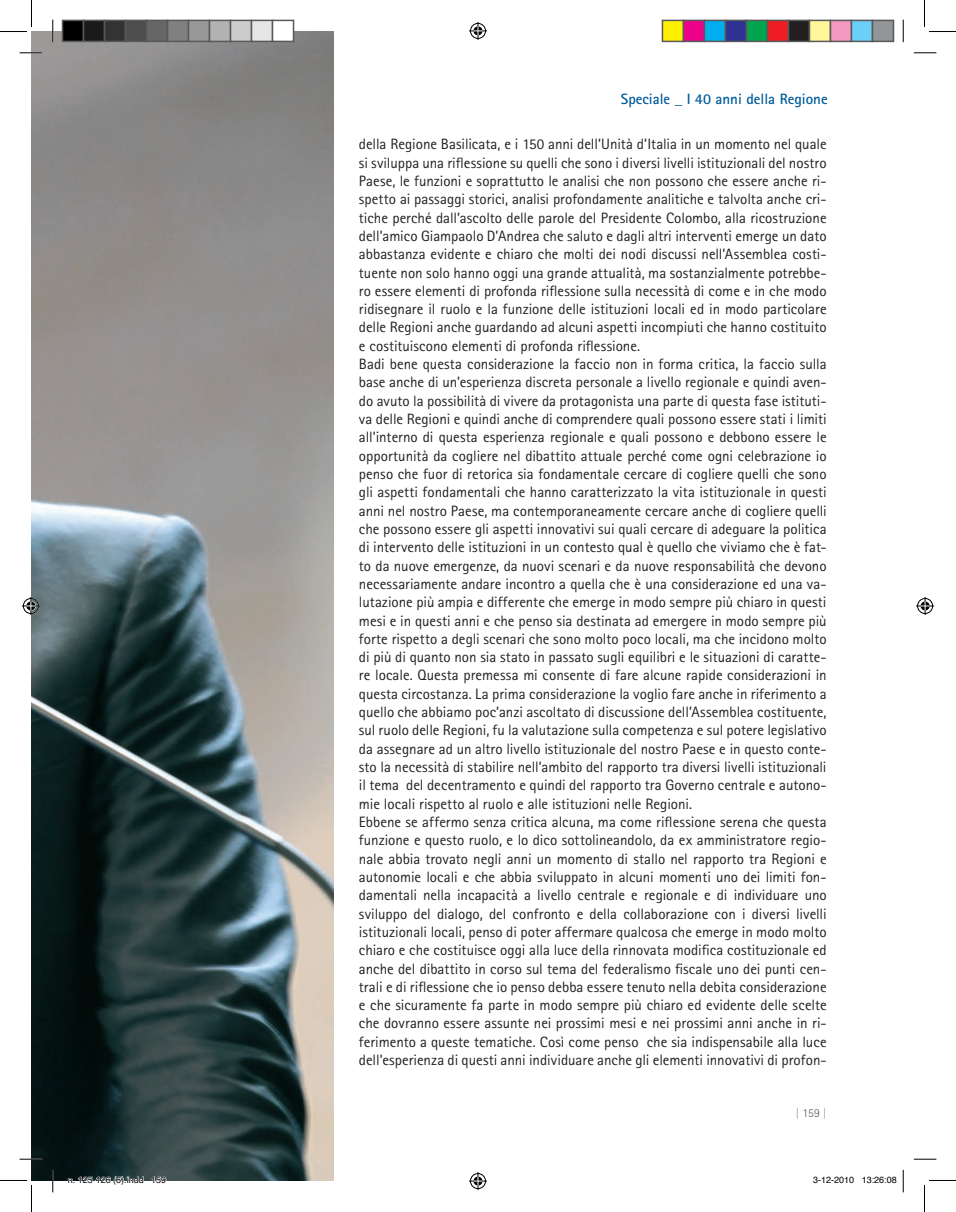
<style>
.page{position:relative;width:956px;height:1212px;background:#fff}
.page>*{position:absolute;margin:0;border:0;box-sizing:border-box;transform-origin:0 0}
.t1{font:15px/18.3px "Rotis Sans Serif";color:#231f20}
.t2{font:700 15px "Rotis Sans Serif";color:#005d9c}
.t3{font:300 12px "Rotis Sans Serif";color:#57585a}
.t4{font:9px "Helvetica";color:#000}
.s1{color:#8a8c8f}
</style>
<div class="page">
<img style="left:32px;top:32px;width:301px;height:1148px">
<svg style="left:20px;top:52px;width:22px;height:2px"></svg>
<svg style="left:914px;top:52px;width:22px;height:2px"></svg>
<svg style="left:20px;top:1158px;width:22px;height:1px"></svg>
<svg style="left:914px;top:1158px;width:22px;height:1px"></svg>
<svg style="left:52px;top:20px;width:2px;height:22px"></svg>
<svg style="left:52px;top:1169px;width:2px;height:22px"></svg>
<svg style="left:903px;top:20px;width:1px;height:22px"></svg>
<svg style="left:903px;top:1169px;width:1px;height:22px"></svg>
<svg style="left:0;top:0;width:32px;height:32px"></svg>
<svg style="left:0;top:1179px;width:32px;height:32px"></svg>
<svg style="left:924px;top:0;width:32px;height:32px"></svg>
<svg style="left:924px;top:1180px;width:32px;height:31px"></svg>
<svg style="left:469px;top:22px;width:18px;height:18px"></svg>
<svg style="left:469px;top:1172px;width:18px;height:17px"></svg>
<svg style="left:22px;top:597px;width:18px;height:18px"></svg>
<svg style="left:916px;top:597px;width:18px;height:18px"></svg>
<div style="left:63px;top:20px;width:21px;height:21px;background:#000"></div>
<div style="left:62px;top:20px;width:22px;height:22px;border:2px solid #595959"></div>
<div style="left:84px;top:20px;width:21px;height:21px;background:#1a1a1a"></div>
<div style="left:83px;top:20px;width:22px;height:22px;border:2px solid #595959"></div>
<div style="left:105px;top:20px;width:21px;height:21px;background:#333"></div>
<div style="left:104px;top:20px;width:22px;height:22px;border:2px solid #595959"></div>
<div style="left:126px;top:20px;width:21px;height:21px;background:#4d4d4d"></div>
<div style="left:125px;top:20px;width:22px;height:22px;border:2px solid #595959"></div>
<div style="left:147px;top:20px;width:21px;height:21px;background:#666"></div>
<div style="left:146px;top:20px;width:22px;height:22px;border:2px solid #595959"></div>
<div style="left:168px;top:20px;width:21px;height:21px;background:#808080"></div>
<div style="left:167px;top:20px;width:22px;height:22px;border:2px solid #595959"></div>
<div style="left:189px;top:20px;width:21px;height:21px;background:#999"></div>
<div style="left:188px;top:20px;width:22px;height:22px;border:2px solid #595959"></div>
<div style="left:210px;top:20px;width:21px;height:21px;background:#b3b3b3"></div>
<div style="left:209px;top:20px;width:22px;height:22px;border:2px solid #595959"></div>
<div style="left:231px;top:20px;width:21px;height:21px;background:#ccc"></div>
<div style="left:230px;top:20px;width:22px;height:22px;border:2px solid #595959"></div>
<div style="left:252px;top:20px;width:21px;height:21px;background:#e6e6e6"></div>
<div style="left:251px;top:20px;width:22px;height:22px;border:2px solid #595959"></div>
<div style="left:273px;top:20px;width:21px;height:21px;background:#fff"></div>
<div style="left:272px;top:20px;width:22px;height:22px;border:2px solid #595959"></div>
<div style="left:662px;top:20px;width:21px;height:21px;background:#fff101"></div>
<div style="left:662px;top:20px;width:22px;height:22px;border:2px solid #595959"></div>
<div style="left:683px;top:20px;width:21px;height:21px;background:#ed028c"></div>
<div style="left:683px;top:20px;width:22px;height:22px;border:2px solid #595959"></div>
<div style="left:704px;top:20px;width:21px;height:21px;background:#00aeef"></div>
<div style="left:704px;top:20px;width:22px;height:22px;border:2px solid #595959"></div>
<div style="left:725px;top:20px;width:21px;height:21px;background:#2e3092"></div>
<div style="left:725px;top:20px;width:22px;height:22px;border:2px solid #595959"></div>
<div style="left:746px;top:20px;width:21px;height:21px;background:#00a54f"></div>
<div style="left:746px;top:20px;width:22px;height:22px;border:2px solid #595959"></div>
<div style="left:767px;top:20px;width:21px;height:21px;background:#ee1d23"></div>
<div style="left:767px;top:20px;width:22px;height:22px;border:2px solid #595959"></div>
<div style="left:788px;top:20px;width:21px;height:21px;background:#231f20"></div>
<div style="left:788px;top:20px;width:22px;height:22px;border:2px solid #595959"></div>
<div style="left:809px;top:20px;width:21px;height:21px;background:#fff79a"></div>
<div style="left:809px;top:20px;width:22px;height:22px;border:2px solid #595959"></div>
<div style="left:830px;top:20px;width:21px;height:21px;background:#f499c2"></div>
<div style="left:830px;top:20px;width:22px;height:22px;border:2px solid #595959"></div>
<div style="left:851px;top:20px;width:21px;height:21px;background:#6bcff6"></div>
<div style="left:851px;top:20px;width:22px;height:22px;border:2px solid #595959"></div>
<div style="left:872px;top:20px;width:21px;height:21px;background:#939598"></div>
<div style="left:872px;top:20px;width:22px;height:22px;border:2px solid #595959"></div>
<svg style="left:68px;top:1175px;width:76px;height:6px"></svg>
<svg style="left:152px;top:1175px;width:15px;height:6px"></svg>
<p class="t2" style="left:621px;top:89px;width:208px">Speciale _ I 40 anni della Regione</p>
<p class="t1" style="left:359px;top:135px;width:469px">della Regione Basilicata, e i 150 anni dell’Unità d’Italia in un momento nel quale si sviluppa una riflessione su quelli che sono i diversi livelli istituzionali del nostro Paese, le funzioni e soprattutto le analisi che non possono che essere anche ri&shy;spetto ai passaggi storici, analisi profondamente analitiche e talvolta anche cri&shy;tiche perché dall’ascolto delle parole del Presidente Colombo, alla ricostruzione dell’amico Giampaolo D’Andrea che saluto e dagli altri interventi emerge un dato abbastanza evidente e chiaro che molti dei nodi discussi nell’Assemblea costi&shy;tuente non solo hanno oggi una grande attualità, ma sostanzialmente potrebbe&shy;ro essere elementi di profonda riflessione sulla necessità di come e in che modo ridisegnare il ruolo e la funzione delle istituzioni locali ed in modo particolare delle Regioni anche guardando ad alcuni aspetti incompiuti che hanno costituito e costituiscono elementi di profonda riflessione.<br>Badi bene questa considerazione la faccio non in forma critica, la faccio sulla base anche di un’esperienza discreta personale a livello regionale e quindi aven&shy;do avuto la possibilità di vivere da protagonista una parte di questa fase istituti&shy;va delle Regioni e quindi anche di comprendere quali possono essere stati i limiti all’interno di questa esperienza regionale e quali possono e debbono essere le opportunità da cogliere nel dibattito attuale perché come ogni celebrazione io penso che fuor di retorica sia fondamentale cercare di cogliere quelli che sono gli aspetti fondamentali che hanno caratterizzato la vita istituzionale in questi anni nel nostro Paese, ma contemporaneamente cercare anche di cogliere quelli che possono essere gli aspetti innovativi sui quali cercare di adeguare la politica di intervento delle istituzioni in un contesto qual è quello che viviamo che è fat&shy;to da nuove emergenze, da nuovi scenari e da nuove responsabilità che devono necessariamente andare incontro a quella che è una considerazione ed una va&shy;lutazione più ampia e differente che emerge in modo sempre più chiaro in questi mesi e in questi anni e che penso sia destinata ad emergere in modo sempre più forte rispetto a degli scenari che sono molto poco locali, ma che incidono molto di più di quanto non sia stato in passato sugli equilibri e le situazioni di caratte&shy;re locale. Questa premessa mi consente di fare alcune rapide considerazioni in questa circostanza. La prima considerazione la voglio fare anche in riferimento a quello che abbiamo poc’anzi ascoltato di discussione dell’Assemblea costituente, sul ruolo delle Regioni, fu la valutazione sulla competenza e sul potere legislativo da assegnare ad un altro livello istituzionale del nostro Paese e in questo conte&shy;sto la necessità di stabilire nell’ambito del rapporto tra diversi livelli istituzionali il tema del decentramento e quindi del rapporto tra Governo centrale e autono&shy;mie locali rispetto al ruolo e alle istituzioni nelle Regioni.<br>Ebbene se affermo senza critica alcuna, ma come riflessione serena che questa funzione e questo ruolo, e lo dico sottolineandolo, da ex amministratore regio&shy;nale abbia trovato negli anni un momento di stallo nel rapporto tra Regioni e autonomie locali e che abbia sviluppato in alcuni momenti uno dei limiti fon&shy;damentali nella incapacità a livello centrale e regionale e di individuare uno sviluppo del dialogo, del confronto e della collaborazione con i diversi livelli istituzionali locali, penso di poter affermare qualcosa che emerge in modo molto chiaro e che costituisce oggi alla luce della rinnovata modifica costituzionale ed anche del dibattito in corso sul tema del federalismo fiscale uno dei punti cen&shy;trali e di riflessione che io penso debba essere tenuto nella debita considerazione e che sicuramente fa parte in modo sempre più chiaro ed evidente delle scelte che dovranno essere assunte nei prossimi mesi e nei prossimi anni anche in ri&shy;ferimento a queste tematiche. Così come penso che sia indispensabile alla luce dell’esperienza di questi anni individuare anche gli elementi innovativi di profon-</p>
<p class="t3" style="left:796px;top:1105px;width:33px"><span class="s1">|</span> 159 <span class="s1">|</span></p>
<p class="t4" style="left:68px;top:1173px;width:100px">n. 125-126 (6).indd 159</p>
<p class="t4" style="left:813px;top:1173px;width:85px">3-12-2010 13:26:08</p>
</div>
